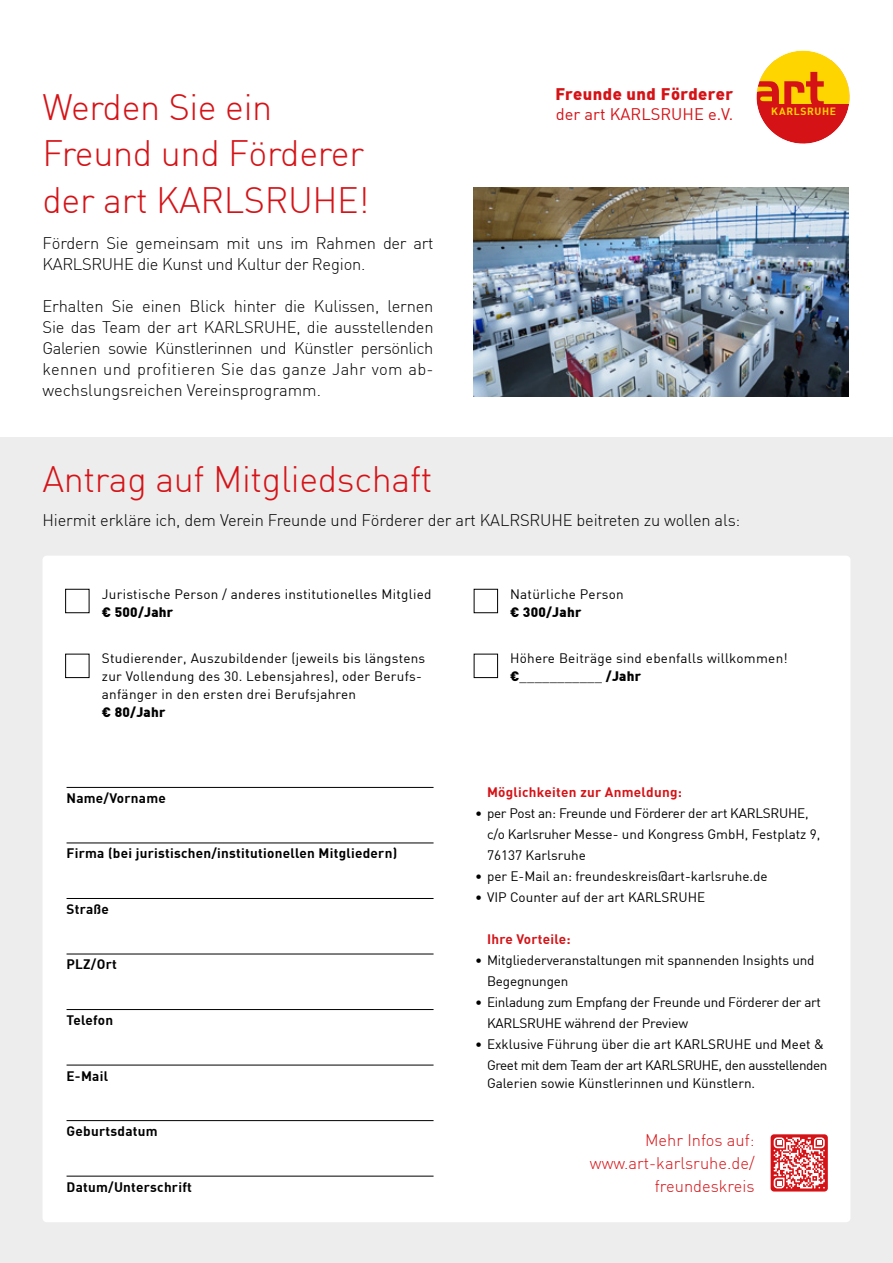
<style>
.page{position:relative;width:893px;height:1263px;background:#fff}
.page>*{position:absolute;margin:0;border:0;box-sizing:border-box;transform-origin:0 0}
.t1{font:300 36px/46.5px "DIN";letter-spacing:-.01em;color:#d51317}
.t2{font:300 16.5px/21px "DIN";letter-spacing:-.01em;color:#000}
.t3{font:300 16.5px/22.8px "DIN";color:#d51317;text-align:right}
.t4{font:16.5px "DIN";color:#d51317}
.t5{font:900 16.5px "DIN";letter-spacing:.03em;color:#d51317}
.t6{font:13.5px/18px "DIN";letter-spacing:.02em;color:#000}
.t7{font:13.5px/21px "DIN";letter-spacing:-.02em;color:#000}
.t8{font:13.5px/21px "DIN";color:#000}
.t9{font:700 13.5px "DIN";letter-spacing:.02em;color:#000}
.t10{font:13.5px/21px "DIN";letter-spacing:-.03em;color:#000;text-align:right}
.t11{font:700 13.5px "DIN";letter-spacing:.02em;color:#d51317}
.t12{font:900 13.5px "DIN";letter-spacing:.02em;color:#000}
.t13{font:700 10.35px "DIN";letter-spacing:.06em;color:#ffd500}
.s1{font-weight:900}
</style>
<div class="page">
<div style="left:0;top:437px;width:893px;height:826px;background:#ededed"></div>
<div style="left:43px;top:556px;width:807px;height:666px;background:#fff;border-radius:4px"></div>
<img style="left:474px;top:187px;width:375px;height:209px">
<div style="left:771px;top:1134px;width:57px;height:57px;background:#d51317;border-radius:3px"></div>
<svg style="left:774px;top:1137px;width:51px;height:51px"></svg>
<svg style="left:756px;top:50px;width:94px;height:94px"></svg>
<hr style="left:67px;top:787px;width:367px;height:1px;background:#000">
<hr style="left:67px;top:843px;width:367px;height:1px;background:#000">
<hr style="left:67px;top:898px;width:367px;height:1px;background:#000">
<hr style="left:67px;top:954px;width:367px;height:1px;background:#000">
<hr style="left:67px;top:1009px;width:367px;height:1px;background:#000">
<hr style="left:67px;top:1065px;width:367px;height:1px;background:#000">
<hr style="left:67px;top:1120px;width:367px;height:1px;background:#000">
<hr style="left:67px;top:1176px;width:367px;height:1px;background:#000">
<div style="left:65px;top:589px;width:24px;height:24px;border:1px solid #000"></div>
<div style="left:65px;top:654px;width:24px;height:24px;border:1px solid #000"></div>
<div style="left:474px;top:654px;width:24px;height:24px;border:1px solid #000"></div>
<h1 class="t1" style="left:43px;top:83px;width:328px">Werden Sie ein<br>Freund und Förderer der art KARLSRUHE!</h1>
<p class="t2" style="left:43px;top:232px;width:392px">Fördern Sie gemeinsam mit uns im Rahmen der art<br>KARLSRUHE die Kunst und Kultur der Region.</p>
<p class="t2" style="left:43px;top:295px;width:393px;text-align:justify">Erhalten Sie einen Blick hinter die Kulissen, lernen Sie das Team der art KARLSRUHE, die ausstellenden Galerien sowie Künstlerinnen und Künstler persönlich kennen und profitieren Sie das ganze Jahr vom ab&shy;wechslungsreichen Vereinsprogramm.</p>
<p class="t5" style="left:555px;top:83px;width:179px">Freunde und Förderer</p>
<p class="t4" style="left:556px;top:104px;width:179px">der art KARLSRUHE e.V.</p>
<h1 class="t1" style="left:43px;top:455px;width:391px">Antrag auf Mitgliedschaft</h1>
<p class="t2" style="left:43px;top:510px;width:699px">Hiermit erkläre ich, dem Verein Freunde und Förderer der art KALRSRUHE beitreten zu wollen als:</p>
<p class="t6" style="left:102px;top:585px;width:331px">Juristische Person / anderes institutionelles Mitglied</p>
<p class="t12" style="left:102px;top:603px;width:73px">€ 500/Jahr</p>
<p class="t6" style="left:510px;top:585px;width:115px">Natürliche Person</p>
<p class="t12" style="left:510px;top:603px;width:73px">€ 300/Jahr</p>
<p class="t13" style="left:771px;top:105px;width:66px">KARLSRUHE</p>
<p class="t6" style="left:102px;top:649px;width:325px">Studierender, Auszubildender (jeweils bis längstens zur Vollendung des 30. Lebensjahres), oder Berufs&shy;anfänger in den ersten drei Berufsjahren</p>
<p class="t12" style="left:102px;top:703px;width:65px">€ 80/Jahr</p>
<p class="t9" style="left:67px;top:789px;width:101px">Name/Vorname</p>
<p class="t9" style="left:67px;top:845px;width:332px">Firma (bei juristischen/institutionellen Mitgliedern)</p>
<p class="t9" style="left:67px;top:900px;width:44px">Straße</p>
<p class="t9" style="left:67px;top:956px;width:52px">PLZ/Ort</p>
<p class="t9" style="left:67px;top:1011px;width:48px">Telefon</p>
<p class="t9" style="left:67px;top:1067px;width:43px">E-Mail</p>
<p class="t9" style="left:67px;top:1122px;width:93px">Geburtsdatum</p>
<p class="t9" style="left:67px;top:1178px;width:127px">Datum/Unterschrift</p>
<p class="t6" style="left:510px;top:649px;width:279px">Höhere Beiträge sind ebenfalls willkommen! <span class="s1">€</span>___________ <span class="s1">/Jahr</span></p>
<p class="t11" style="left:487px;top:783px;width:196px">Möglichkeiten zur Anmeldung:</p>
<p class="t7" style="left:487px;top:802px;width:335px;text-indent:-12px">• per Post an: Freunde und Förderer der art KARLSRUHE, c/o Karlsruher Messe- und Kongress GmbH, Festplatz 9,<br>76137 Karlsruhe</p>
<p class="t8" style="left:475px;top:865px;width:294px">• per E-Mail an: freundeskreis@art-karlsruhe.de</p>
<p class="t8" style="left:475px;top:886px;width:232px">• VIP Counter auf der art KARLSRUHE</p>
<p class="t11" style="left:487px;top:930px;width:85px">Ihre Vorteile:</p>
<p class="t8" style="left:487px;top:949px;width:329px;text-indent:-12px">• Mitgliederveranstaltungen mit spannenden Insights und<br>Begegnungen</p>
<p class="t7" style="left:487px;top:991px;width:336px;text-indent:-12px">• Einladung zum Empfang der Freunde und Förderer der art<br>KARLSRUHE während der Preview</p>
<p class="t10" style="left:475px;top:1033px;width:354px">• Exklusive Führung über die art KARLSRUHE und Meet &amp;<br>Greet mit dem Team der art KARLSRUHE, den ausstellenden</p>
<p class="t8" style="left:487px;top:1072px;width:270px">Galerien sowie Künstlerinnen und Künstlern.</p>
<p class="t3" style="left:590px;top:1128px;width:166px">Mehr Infos auf: www.art-karlsruhe.de/ freundeskreis</p>
</div>
